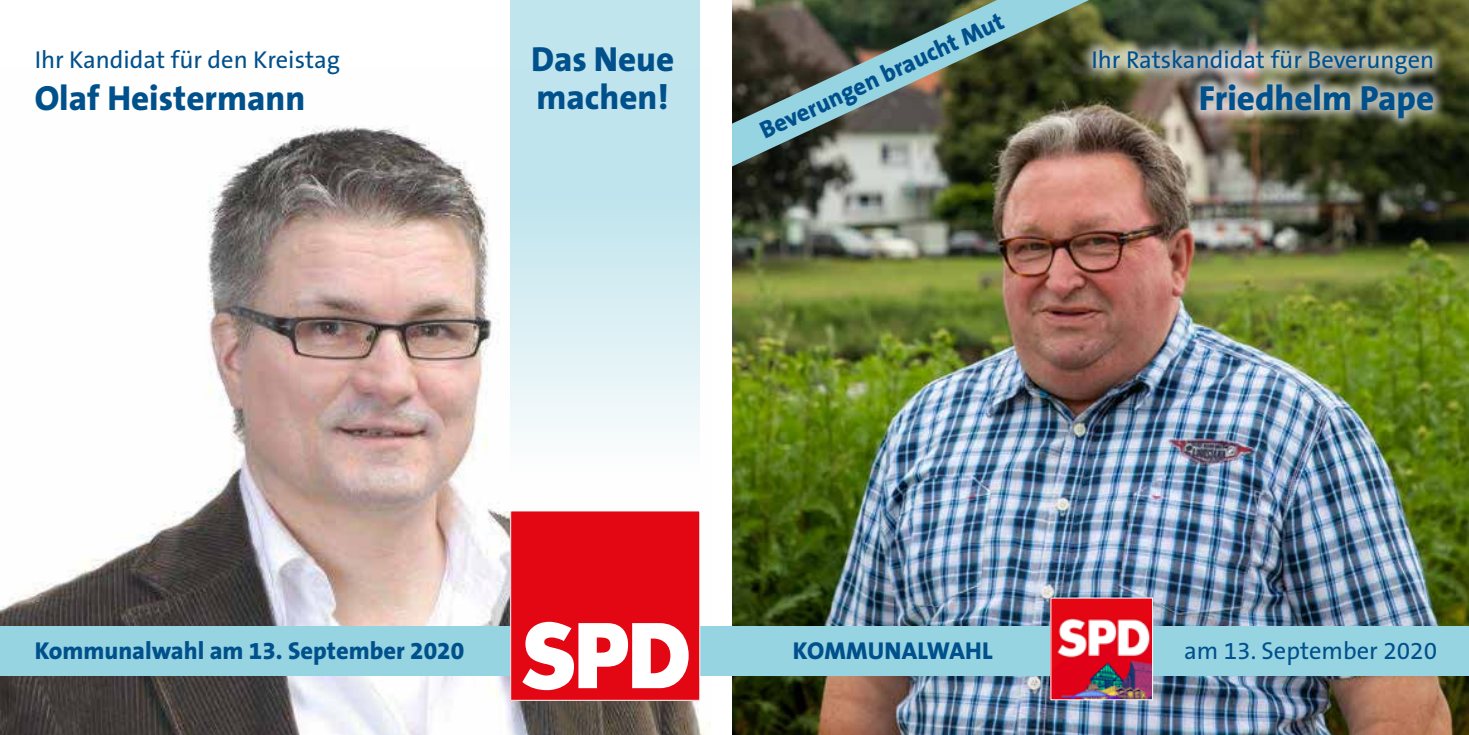
<style>
.page{position:relative;width:1469px;height:735px;background:#fff}
.page>*{position:absolute;margin:0;border:0;box-sizing:border-box;transform-origin:0 0}
.t1{font:800 35px/38.5px "The Sans B8";color:#00508c}
.t2{font:24.5px "The Sans B5 Plain";color:#00508c}
.t3{font:800 24.5px "The Sans B8";color:#00508c}
</style>
<div class="page">
<img style="left:0;top:125px;width:712px;height:609px">
<img style="left:732px;top:0;width:736px;height:734px">
<div style="left:0;top:625px;width:1468px;height:50px;background:#97d4e2"></div>
<img style="left:1052px;top:599px;width:99px;height:98px">
<img style="left:732px;top:0;width:357px;height:166px">
<div style="left:1079px;top:36px;width:368px;height:96px;background:#fff;opacity:.65"></div>
<div style="left:510px;top:510px;width:189px;height:190px;background:#e30613"></div>
<svg style="left:522px;top:621px;width:166px;height:68px"></svg>
<div style="left:510px;top:510px;width:190px;height:190px;border:1px solid #fff"></div>
<div style="left:510px;top:0;width:190px;height:492px;background:linear-gradient(to bottom,#b0dee9,#f7fbfc)"></div>
<p class="t2" style="left:35px;top:46px;width:307px">Ihr Kandidat für den Kreistag</p>
<h1 class="t1" style="left:35px;top:79px;width:272px">Olaf Heistermann</h1>
<h1 class="t1" style="left:531px;top:41px;width:145px">Das Neue machen!</h1>
<p class="t3" style="left:756px;top:120px;width:267px;rotate:-25deg">Beverungen braucht Mut</p>
<p class="t2" style="left:1091px;top:46px;width:344px">Ihr Ratskandidat für Beverungen</p>
<h1 class="t1" style="left:1198px;top:79px;width:237px">Friedhelm Pape</h1>
<p class="t3" style="left:35px;top:637px;width:431px">Kommunalwahl am 13. September 2020</p>
<p class="t3" style="left:793px;top:637px;width:201px">KOMMUNALWAHL</p>
<p class="t2" style="left:1184px;top:637px;width:255px">am 13. September 2020</p>
</div>
